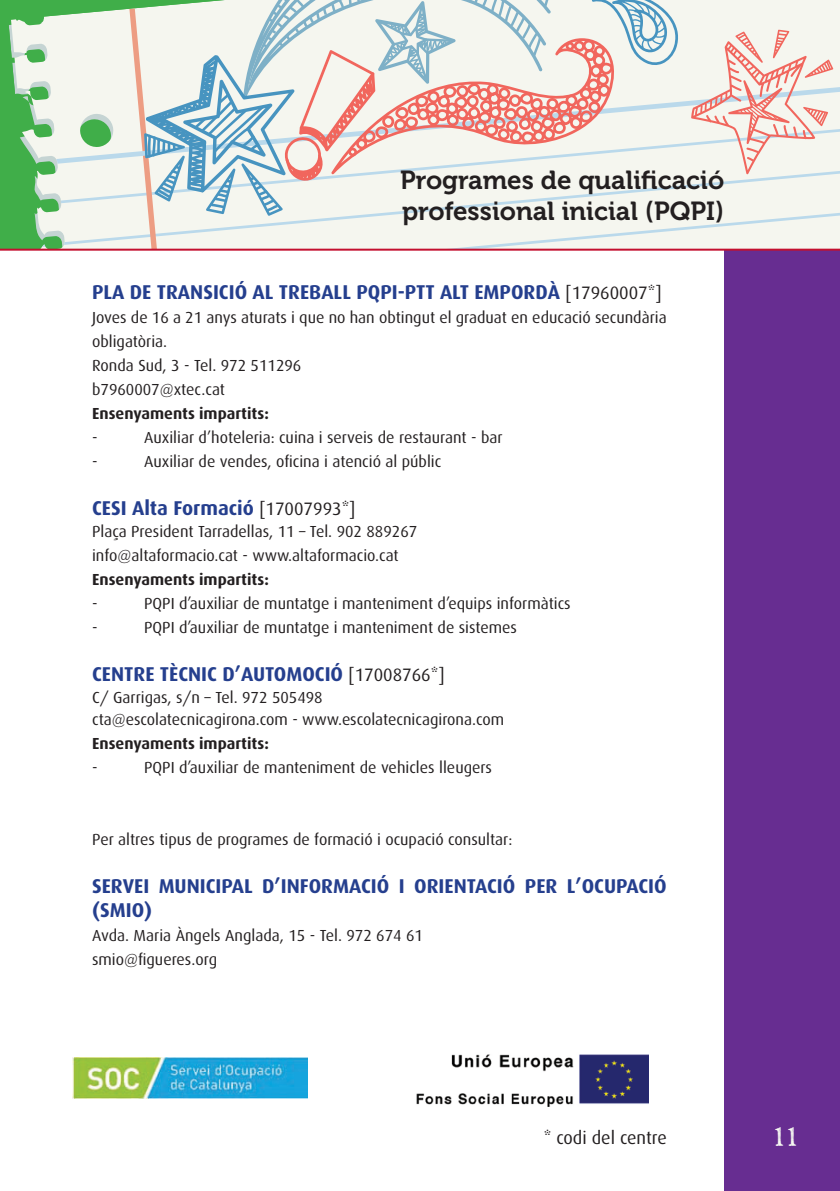
<style>
.page{position:relative;width:840px;height:1191px;background:#fff}
.page>*{position:absolute;margin:0;border:0;box-sizing:border-box;transform-origin:0 0}
.t1{font:28px "Hand TIMES";color:#f8faf3}
.t2{font:26px/31.2px "Museo 700";color:#231f20}
.t3{font:700 20px/24px "Dax";color:#253f8e}
.t4{font:18px "Dax";color:#231f20}
.t5{font:16px/24px "Dax";color:#231f20}
.t6{font:700 16px "Dax";color:#231f20}
.s1{font-weight:400;font-size:18px;color:#231f20}
</style>
<div class="page">
<div style="left:723px;top:0;width:116px;height:1191px;background:#672d91"></div>
<img style="left:416px;top:1054px;width:232px;height:52px">
<img style="left:72px;top:1057px;width:235px;height:42px">
<svg style="left:11px;top:0;width:25px;height:249px;fill:#40ae49"></svg>
<hr style="left:0;top:249px;width:839px;height:2px;background:#c3102f">
<svg style="left:36px;top:0;width:803px;height:249px"></svg>
<h2 class="t2" style="left:400px;top:164px;width:325px">Programes de qualificació professional inicial (PQPI)</h2>
<p class="t3" style="left:92px;top:280px;width:76px">Pladetransició</p>
<p class="t3" style="left:252px;top:280px;width:38px">al treball</p>
<p class="t3" style="left:356px;top:280px;width:141px">PQPI-PTT Alt Empordà</p>
<p class="t4" style="left:565px;top:283px;width:97px">[17960007*]</p>
<p class="t5" style="left:92px;top:305px;width:576px">Joves de 16 a 21 anys aturats i que no han obtingut el graduat en educació secundària obligatòria.<br>Ronda Sud, 3 - Tel. 972 511296<br>b7960007@xtec.cat</p>
<p class="t6" style="left:92px;top:404px;width:178px">Ensenyaments impartits:</p>
<p class="t5" style="left:92px;top:425px;width:7px">-</p>
<p class="t5" style="left:144px;top:425px;width:360px">Auxiliar d’hoteleria: cuina i serveis de restaurant - bar</p>
<p class="t5" style="left:92px;top:449px;width:7px">-</p>
<p class="t5" style="left:144px;top:449px;width:298px">Auxiliar de vendes, oficina i atenció al públic</p>
<p class="t3" style="left:92px;top:496px;width:265px">CESI Alta Formació <span class="s1">[17007993*]</span></p>
<p class="t5" style="left:92px;top:519px;width:326px">Plaça President Tarradellas, 11 – Tel. 902 889267 info@altaformacio.cat - www.altaformacio.cat</p>
<p class="t6" style="left:92px;top:570px;width:178px">Ensenyaments impartits:</p>
<p class="t5" style="left:92px;top:591px;width:7px">-</p>
<p class="t5" style="left:144px;top:591px;width:428px">PQPI d’auxiliar de muntatge i manteniment d’equips informàtics</p>
<p class="t5" style="left:92px;top:615px;width:7px">-</p>
<p class="t5" style="left:144px;top:615px;width:374px">PQPI d’auxiliar de muntatge i manteniment de sistemes</p>
<p class="t3" style="left:92px;top:662px;width:354px">CENTRE TÈCNIC D’AUTOMOCIÓ <span class="s1">[17008766*]</span></p>
<p class="t5" style="left:92px;top:686px;width:413px;line-height:22px">C/ Garrigas, s/n – Tel. 972 505498 cta@escolatecnicagirona.com - www.escolatecnicagirona.com</p>
<p class="t6" style="left:92px;top:734px;width:178px">Ensenyaments impartits:</p>
<p class="t5" style="left:92px;top:755px;width:7px">-</p>
<p class="t5" style="left:144px;top:755px;width:349px">PQPI d’auxiliar de manteniment de vehicles lleugers</p>
<p class="t5" style="left:92px;top:827px;width:421px">Per altres tipus de programes de formació i ocupació consultar:</p>
<p class="t3" style="left:92px;top:874px;width:576px">SERVEI MUNICIPAL D’INFORMACIÓ I ORIENTACIÓ PER L’OCUPACIÓ (SMIO)</p>
<p class="t5" style="left:92px;top:923px;width:332px">Avda. Maria Àngels Anglada, 15 - Tel. 972 674 61 smio@figueres.org</p>
<p class="t4" style="left:543px;top:1127px;width:124px">* codi del centre</p>
<h1 class="t1" style="left:771px;top:1121px;width:28px">11</h1>
</div>
